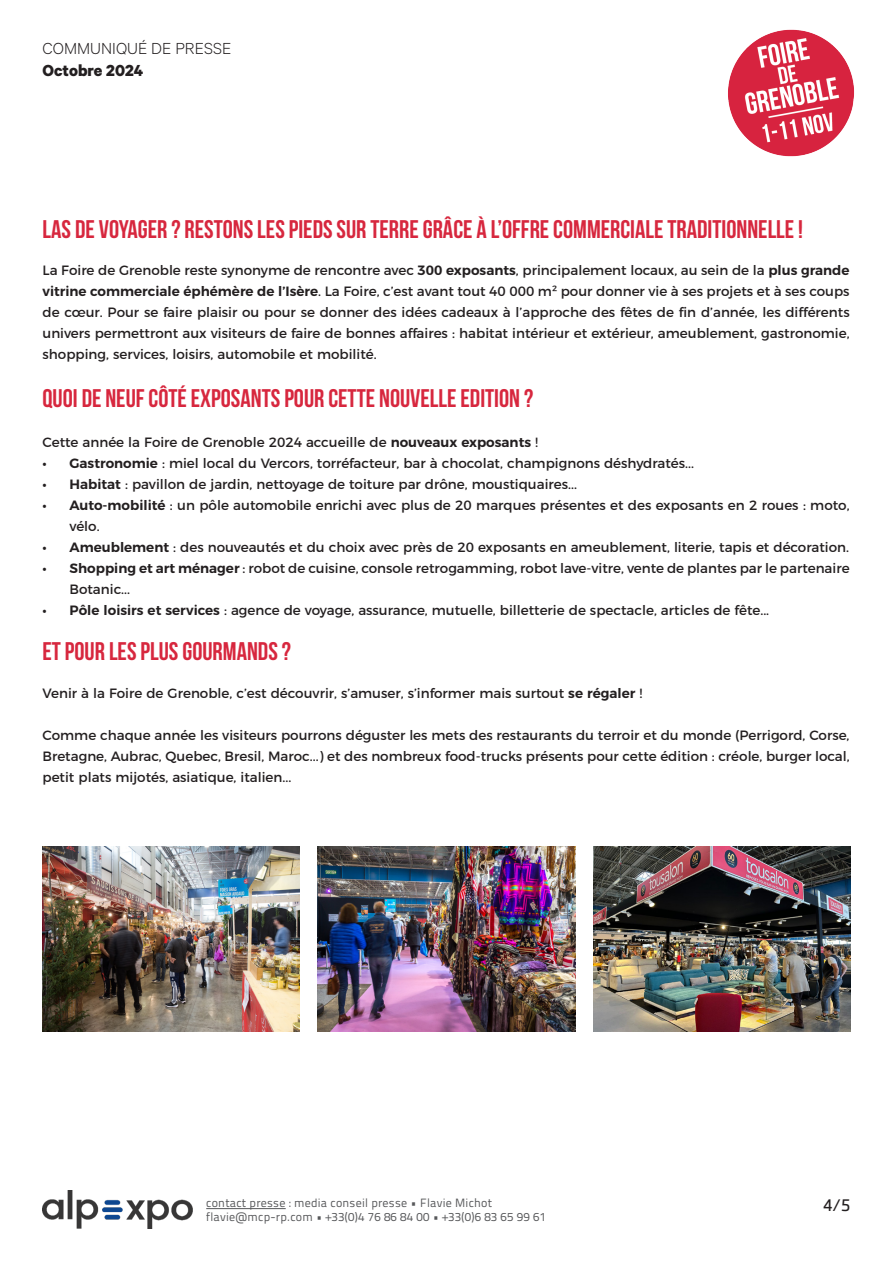
<style>
.page{position:relative;width:893px;height:1263px;background:#fff}
.page>*{position:absolute;margin:0;border:0;box-sizing:border-box;transform-origin:0 0}
.t1{font:25.5px "Bebas Neue";color:#d7273e}
.t2{font:300 18px "Calibre";color:#231f20}
.t3{font:700 18px "Calibre";color:#231f20}
.t4{font:16.5px "Sisco";color:#231f20}
.t5{font:13.5px/21px "Montserrat";color:#231f20;text-align:justify}
.t6{font:12px/13.5px "Titillium Text 22 L";letter-spacing:.02em;color:#57585a}
.s1{font-weight:600}
</style>
<div class="page">
<img style="left:728px;top:29px;width:126px;height:128px">
<hr style="left:206px;top:1208px;width:80px;height:1px;background:#57585a">
<img style="left:43px;top:1190px;width:150px;height:39px">
<img style="left:43px;top:846px;width:257px;height:186px">
<img style="left:318px;top:846px;width:257px;height:186px">
<img style="left:593px;top:846px;width:257px;height:186px">
<h2 class="t2" style="left:43px;top:38px;width:190px">COMMUNIQUÉ DE PRESSE</h2>
<h2 class="t3" style="left:43px;top:59px;width:102px">Octobre 2024</h2>
<p class="t1" style="left:43px;top:215px;width:762px">LAS DE VOYAGER ? RESTONS LES PIEDS SUR TERRE GRÂCE À L’OFFRE COMMERCIALE TRADITIONNELLE !</p>
<p class="t5" style="left:43px;top:259px;width:809px">La Foire de Grenoble reste synonyme de rencontre avec <span class="s1">300 exposants</span>, principalement locaux, au sein de la <span class="s1">plus grande vitrine commerciale éphémère de l’Isère</span>. La Foire, c’est avant tout 40 000 m² pour donner vie à ses projets et à ses coups de cœur. Pour se faire plaisir ou pour se donner des idées cadeaux à l’approche des fêtes de fin d’année, les différents univers permettront aux visiteurs de faire de bonnes affaires : habitat intérieur et extérieur, ameublement, gastronomie, shopping, services, loisirs, automobile et mobilité.</p>
<p class="t1" style="left:43px;top:385px;width:492px">QUOI DE NEUF CÔTÉ EXPOSANTS POUR CETTE NOUVELLE EDITION ?</p>
<p class="t5" style="left:43px;top:430px;width:497px">Cette année la Foire de Grenoble 2024 accueille de <span class="s1">nouveaux exposants</span> !</p>
<p class="t5" style="left:43px;top:451px;width:653px"><span class="s1">• Gastronomie</span> : miel local du Vercors, torréfacteur, bar à chocolat, champignons déshydratés...</p>
<p class="t5" style="left:43px;top:472px;width:536px"><span class="s1">• Habitat</span> : pavillon de jardin, nettoyage de toiture par drône, moustiquaires...</p>
<p class="t5" style="left:70px;top:493px;width:781px;text-indent:-27px"><span class="s1">• Auto-mobilité</span> : un pôle automobile enrichi avec plus de 20 marques présentes et des exposants en 2 roues : moto, vélo.</p>
<p class="t5" style="left:43px;top:535px;width:808px"><span class="s1">• Ameublement</span> : des nouveautés et du choix avec près de 20 exposants en ameublement, literie, tapis et décoration.</p>
<p class="t5" style="left:70px;top:556px;width:782px;text-indent:-27px"><span class="s1">• Shopping et art ménager</span> : robot de cuisine, console retrogamming, robot lave-vitre, vente de plantes par le partenaire<br>Botanic...</p>
<p class="t5" style="left:43px;top:598px;width:728px"><span class="s1">• Pôle loisirs et services</span> : agence de voyage, assurance, mutuelle, billetterie de spectacle, articles de fête...</p>
<p class="t1" style="left:43px;top:637px;width:250px">ET POUR LES PLUS GOURMANDS ?</p>
<p class="t5" style="left:43px;top:682px;width:601px">Venir à la Foire de Grenoble, c’est découvrir, s’amuser, s’informer mais surtout <span class="s1">se régaler</span> !</p>
<p class="t5" style="left:43px;top:724px;width:808px">Comme chaque année les visiteurs pourrons déguster les mets des restaurants du terroir et du monde (Perrigord, Corse, Bretagne, Aubrac, Quebec, Bresil, Maroc...) et des nombreux food-trucks présents pour cette édition : créole, burger local, petit plats mijotés, asiatique, italien...</p>
<p class="t6" style="left:206px;top:1196px;width:341px">contact presse : media conseil presse • Flavie Michot flavie@mcp-rp.com • +33(0)4 76 86 84 00 • +33(0)6 83 65 99 61</p>
<p class="t4" style="left:823px;top:1194px;width:29px">4/5</p>
</div>
